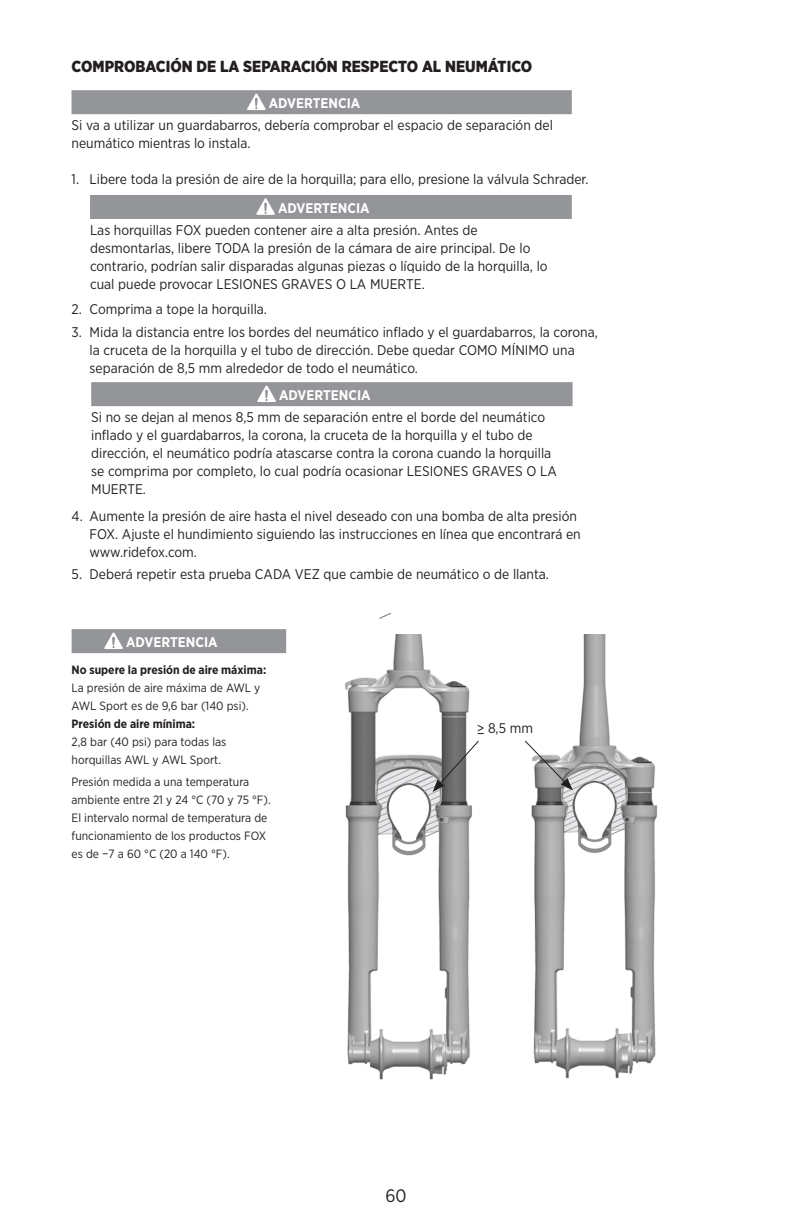
<style>
.page{position:relative;width:792px;height:1224px;background:#fff}
.page>*{position:absolute;margin:0;border:0;box-sizing:border-box;transform-origin:0 0}
.t1{font:18px "Gotham Narrow";color:#231f20}
.Headers{font:900 16px "Gotham Narrow";color:#231f20}
.body_copy{font:14px/18px "Gotham Narrow";color:#231f20}
.WARNING{font:700 14px "Gotham Narrow";color:#fff}
.body_copy-2{font:12px/18px "Gotham Narrow";color:#231f20}
.body_copy-3{font:700 12px "Gotham Narrow";color:#231f20}
</style>
<div class="page">
<div style="left:72px;top:90px;width:500px;height:24px;background:#939598"></div>
<svg style="left:247px;top:94px;width:19px;height:16px"></svg>
<div style="left:90px;top:195px;width:482px;height:24px;background:#939598"></div>
<svg style="left:256px;top:198px;width:19px;height:17px"></svg>
<div style="left:91px;top:382px;width:482px;height:24px;background:#939598"></div>
<svg style="left:257px;top:386px;width:19px;height:16px"></svg>
<div style="left:72px;top:629px;width:214px;height:24px;background:#939598"></div>
<svg style="left:104px;top:633px;width:19px;height:16px"></svg>
<svg style="left:379px;top:612px;width:13px;height:7px"></svg>
<img style="left:345px;top:635px;width:312px;height:445px">
<svg style="left:375px;top:704px;width:109px;height:134px"></svg>
<svg style="left:524px;top:740px;width:104px;height:96px"></svg>
<p class="Headers" style="left:72px;top:56px;width:462px">COMPROBACIÓN DE LA SEPARACIÓN RESPECTO AL NEUMÁTICO</p>
<p class="WARNING" style="left:269px;top:94px;width:93px">ADVERTENCIA</p>
<p class="body_copy" style="left:72px;top:116px;width:483px">Si va a utilizar un guardabarros, debería comprobar el espacio de separación del neumático mientras lo instala.</p>
<p class="body_copy" style="left:72px;top:170px;width:518px">1. Libere toda la presión de aire de la horquilla; para ello, presione la válvula Schrader.</p>
<p class="WARNING" style="left:278px;top:199px;width:93px">ADVERTENCIA</p>
<p class="body_copy" style="left:90px;top:221px;width:459px">Las horquillas FOX pueden contener aire a alta presión. Antes de desmontarlas, libere TODA la presión de la cámara de aire principal. De lo contrario, podrían salir disparadas algunas piezas o líquido de la horquilla, lo cual puede provocar LESIONES GRAVES O LA MUERTE.</p>
<p class="body_copy" style="left:72px;top:300px;width:197px">2. Comprima a tope la horquilla.</p>
<p class="body_copy" style="left:90px;top:323px;width:510px;text-indent:-18px">3. Mida la distancia entre los bordes del neumático inflado y el guardabarros, la corona, la cruceta de la horquilla y el tubo de dirección. Debe quedar COMO MÍNIMO una separación de 8,5 mm alrededor de todo el neumático.</p>
<p class="WARNING" style="left:279px;top:386px;width:93px">ADVERTENCIA</p>
<p class="body_copy" style="left:91px;top:408px;width:467px">Si no se dejan al menos 8,5 mm de separación entre el borde del neumático inflado y el guardabarros, la corona, la cruceta de la horquilla y el tubo de dirección, el neumático podría atascarse contra la corona cuando la horquilla se comprima por completo, lo cual podría ocasionar LESIONES GRAVES O LA MUERTE.</p>
<p class="body_copy" style="left:90px;top:507px;width:493px;text-indent:-18px">4. Aumente la presión de aire hasta el nivel deseado con una bomba de alta presión<br>FOX. Ajuste el hundimiento siguiendo las instrucciones en línea que encontrará en www.ridefox.com.</p>
<p class="body_copy" style="left:72px;top:565px;width:479px">5. Deberá repetir esta prueba CADA VEZ que cambie de neumático o de llanta.</p>
<p class="WARNING" style="left:126px;top:633px;width:93px">ADVERTENCIA</p>
<p class="body_copy-3" style="left:72px;top:662px;width:196px">No supere la presión de aire máxima:</p>
<p class="body_copy-2" style="left:72px;top:679px;width:190px">La presión de aire máxima de AWL y<br>AWL Sport es de 9,6 bar (140 psi).</p>
<p class="body_copy-3" style="left:72px;top:716px;width:125px">Presión de aire mínima:</p>
<p class="body_copy-2" style="left:72px;top:733px;width:156px">2,8 bar (40 psi) para todas las horquillas AWL y AWL Sport.</p>
<p class="body_copy-2" style="left:72px;top:773px;width:201px">Presión medida a una temperatura ambiente entre 21 y 24 °C (70 y 75 °F).<br>El intervalo normal de temperatura de funcionamiento de los productos FOX es de −7 a 60 °C (20 a 140 °F).</p>
<p class="body_copy" style="left:477px;top:719px;width:58px">&gt; 8,5 mm</p>
<p class="t1" style="left:385px;top:1185px;width:23px">60</p>
</div>
